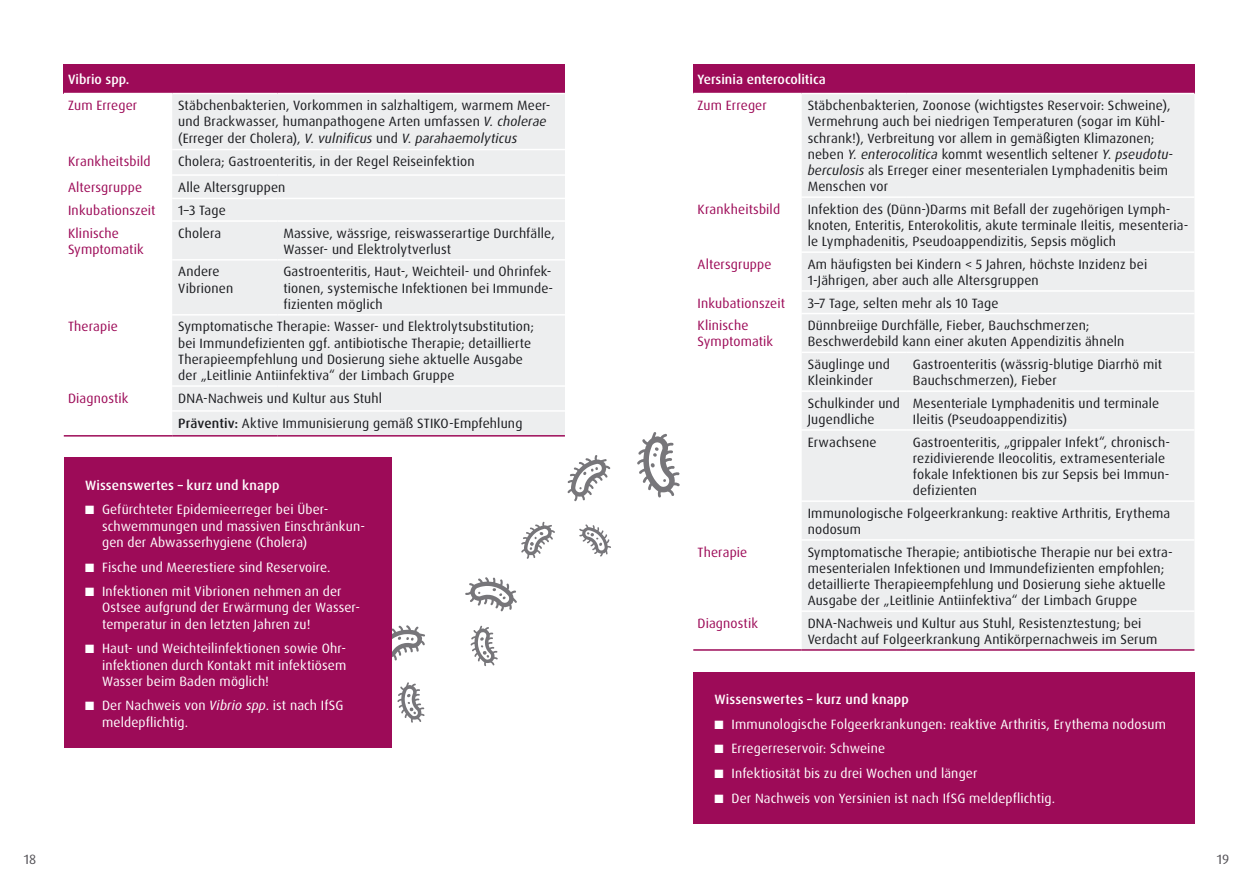
<style>
.page{position:relative;width:1259px;height:893px;background:#fff}
.page>*{position:absolute;margin:0;border:0;box-sizing:border-box;transform-origin:0 0}
.t1{font:13.5px/16.2px "Dax Pro";letter-spacing:.01em;color:#1b1c20}
.t2{font:13.5px/16.2px "Dax Pro";letter-spacing:.01em;color:#fff}
.t3{font:13.5px/16.2px "Dax Pro";letter-spacing:.01em;color:#9d0b58}
.t4{font:500 13.5px "Dax Pro";letter-spacing:.005em;color:#fff}
.t5{font:13.5px "Dax Pro";color:#504e53}
.s1{font-style:italic}
.s2{font-weight:500}
</style>
<div class="page">
<svg style="left:521px;top:522px;width:34px;height:37px"></svg>
<svg style="left:637px;top:432px;width:43px;height:66px"></svg>
<svg style="left:391px;top:625px;width:34px;height:37px"></svg>
<svg style="left:465px;top:577px;width:52px;height:34px"></svg>
<svg style="left:567px;top:455px;width:43px;height:46px"></svg>
<svg style="left:397px;top:682px;width:28px;height:41px"></svg>
<svg style="left:470px;top:626px;width:28px;height:40px"></svg>
<svg style="left:579px;top:524px;width:32px;height:33px"></svg>
<div style="left:693px;top:64px;width:501px;height:30px;background:#9d0b58"></div>
<div style="left:802px;top:94px;width:392px;height:555px;background:#edeeef"></div>
<hr style="left:693px;top:93px;width:108px;height:1px;background:#fff">
<hr style="left:801px;top:93px;width:106px;height:1px;background:#fff">
<hr style="left:907px;top:93px;width:287px;height:1px;background:#fff">
<hr style="left:801px;top:196px;width:106px;height:2px;background:#fff">
<hr style="left:907px;top:196px;width:287px;height:2px;background:#fff">
<hr style="left:801px;top:251px;width:106px;height:2px;background:#fff">
<hr style="left:907px;top:251px;width:287px;height:2px;background:#fff">
<hr style="left:801px;top:290px;width:106px;height:2px;background:#fff">
<hr style="left:907px;top:290px;width:287px;height:2px;background:#fff">
<hr style="left:801px;top:313px;width:106px;height:1px;background:#fff">
<hr style="left:907px;top:313px;width:287px;height:1px;background:#fff">
<hr style="left:801px;top:352px;width:106px;height:1px;background:#fff">
<hr style="left:907px;top:352px;width:287px;height:1px;background:#fff">
<hr style="left:907px;top:390px;width:287px;height:2px;background:#fff">
<hr style="left:907px;top:429px;width:287px;height:2px;background:#fff">
<hr style="left:907px;top:500px;width:287px;height:2px;background:#fff">
<hr style="left:801px;top:539px;width:106px;height:2px;background:#fff">
<hr style="left:907px;top:539px;width:287px;height:2px;background:#fff">
<hr style="left:801px;top:610px;width:106px;height:2px;background:#fff">
<hr style="left:907px;top:610px;width:287px;height:2px;background:#fff">
<hr style="left:693px;top:649px;width:108px;height:2px;background:#9d0b58">
<hr style="left:801px;top:649px;width:106px;height:2px;background:#9d0b58">
<hr style="left:907px;top:649px;width:287px;height:2px;background:#9d0b58">
<hr style="left:801px;top:390px;width:106px;height:2px;background:#fff">
<hr style="left:801px;top:429px;width:106px;height:2px;background:#fff">
<hr style="left:801px;top:500px;width:106px;height:2px;background:#fff">
<div style="left:64px;top:64px;width:501px;height:30px;background:#9d0b58"></div>
<div style="left:172px;top:94px;width:393px;height:341px;background:#edeeef"></div>
<hr style="left:64px;top:93px;width:108px;height:1px;background:#fff">
<hr style="left:172px;top:93px;width:105px;height:1px;background:#fff">
<hr style="left:277px;top:93px;width:288px;height:1px;background:#fff">
<hr style="left:172px;top:149px;width:105px;height:1px;background:#fff">
<hr style="left:277px;top:149px;width:288px;height:1px;background:#fff">
<hr style="left:172px;top:174px;width:105px;height:2px;background:#fff">
<hr style="left:277px;top:174px;width:288px;height:2px;background:#fff">
<hr style="left:172px;top:198px;width:105px;height:1px;background:#fff">
<hr style="left:277px;top:198px;width:288px;height:1px;background:#fff">
<hr style="left:172px;top:220px;width:105px;height:2px;background:#fff">
<hr style="left:277px;top:220px;width:288px;height:2px;background:#fff">
<hr style="left:172px;top:259px;width:105px;height:2px;background:#fff">
<hr style="left:277px;top:259px;width:288px;height:2px;background:#fff">
<hr style="left:172px;top:314px;width:105px;height:2px;background:#fff">
<hr style="left:277px;top:314px;width:288px;height:2px;background:#fff">
<hr style="left:172px;top:385px;width:105px;height:2px;background:#fff">
<hr style="left:277px;top:385px;width:288px;height:2px;background:#fff">
<hr style="left:172px;top:410px;width:105px;height:2px;background:#fff">
<hr style="left:277px;top:410px;width:288px;height:2px;background:#fff">
<hr style="left:64px;top:435px;width:108px;height:2px;background:#9d0b58">
<hr style="left:172px;top:435px;width:105px;height:2px;background:#9d0b58">
<hr style="left:277px;top:435px;width:288px;height:2px;background:#9d0b58">
<div style="left:693px;top:672px;width:502px;height:152px;background:#9d0b58"></div>
<div style="left:64px;top:458px;width:327px;height:290px;background:#9d0b58"></div>
<p class="t4" style="left:68px;top:71px;width:63px">Vibrio spp.</p>
<p class="t3" style="left:68px;top:97px;width:71px">Zum Erreger</p>
<p class="t1" style="left:178px;top:97px;width:374px">Stäbchenbakterien, Vorkommen in salzhaltigem, warmem Meer&shy;und Brackwasser, humanpathogene Arten umfassen <span class="s1">V. cholerae </span>(Erreger der Cholera), <span class="s1">V. vulnificus</span> und <span class="s1">V. parahaemolyticus</span></p>
<p class="t3" style="left:68px;top:153px;width:84px">Krankheitsbild</p>
<p class="t1" style="left:178px;top:153px;width:298px">Cholera; Gastroenteritis, in der Regel Reiseinfektion</p>
<p class="t3" style="left:68px;top:179px;width:76px">Altersgruppe</p>
<p class="t1" style="left:178px;top:179px;width:109px">Alle Altersgruppen</p>
<p class="t3" style="left:68px;top:202px;width:89px">Inkubationszeit</p>
<p class="t1" style="left:178px;top:202px;width:49px">1–3 Tage</p>
<p class="t3" style="left:68px;top:225px;width:77px">Klinische<br>Symptomatik</p>
<p class="t1" style="left:178px;top:225px;width:45px">Cholera</p>
<p class="t1" style="left:283px;top:225px;width:273px">Massive, wässrige, reiswasserartige Durchfälle,<br>Wasser- und Elektrolytverlust</p>
<p class="t1" style="left:178px;top:264px;width:57px">Andere<br>Vibrionen</p>
<p class="t1" style="left:283px;top:264px;width:271px">Gastroenteritis, Haut-, Weichteil- und Ohrinfek&shy;tionen, systemische Infektionen bei Immunde&shy;fizienten möglich</p>
<p class="t3" style="left:68px;top:319px;width:51px">Therapie</p>
<p class="t1" style="left:178px;top:319px;width:357px">Symptomatische Therapie: Wasser- und Elektrolytsubstitution; bei Immundefizienten ggf. antibiotische Therapie; detaillierte Therapieempfehlung und Dosierung siehe aktuelle Ausgabe der „Leitlinie Antiinfektiva“ der Limbach Gruppe</p>
<p class="t3" style="left:68px;top:390px;width:62px">Diagnostik</p>
<p class="t1" style="left:178px;top:386px;width:346px;line-height:24.9px">DNA-Nachweis und Kultur aus Stuhl<br><span class="s2">Präventiv:</span> Aktive Immunisierung gemäß STIKO-Empfehlung</p>
<p class="t4" style="left:85px;top:476px;width:196px">Wissenswertes – kurz und knapp</p>
<p class="t2" style="left:102px;top:502px;width:264px;text-indent:-17px">■ Gefürchteter Epidemieerreger bei Über&shy;schwemmungen und massiven Einschränkun&shy;gen der Abwasserhygiene (Cholera)</p>
<p class="t2" style="left:85px;top:559px;width:247px">■ Fische und Meerestiere sind Reservoire.</p>
<p class="t2" style="left:102px;top:583px;width:259px;text-indent:-17px">■ Infektionen mit Vibrionen nehmen an der<br>Ostsee aufgrund der Erwärmung der Wasser&shy;temperatur in den letzten Jahren zu!</p>
<p class="t2" style="left:102px;top:641px;width:246px;text-align:justify;text-indent:-17px">■ Haut- und Weichteilinfektionen sowie Ohr&shy;infektionen durch Kontakt mit infektiösem Wasser beim Baden möglich!</p>
<p class="t2" style="left:102px;top:698px;width:243px;text-indent:-17px">■ Der Nachweis von <span class="s1">Vibrio spp</span>. ist nach IfSG meldepflichtig.</p>
<p class="t4" style="left:697px;top:71px;width:130px">Yersinia enterocolitica</p>
<p class="t3" style="left:697px;top:97px;width:71px">Zum Erreger</p>
<p class="t1" style="left:807px;top:97px;width:367px">Stäbchenbakterien, Zoonose (wichtigstes Reservoir: Schweine), Vermehrung auch bei niedrigen Temperaturen (sogar im Kühl&shy;schrank!), Verbreitung vor allem in gemäßigten Klimazonen; neben <span class="s1">Y. enterocolitica</span> kommt wesentlich seltener <span class="s1">Y. pseudotu&shy;berculosis</span> als Erreger einer mesenterialen Lymphadenitis beim Menschen vor</p>
<p class="t3" style="left:697px;top:201px;width:84px">Krankheitsbild</p>
<p class="t1" style="left:807px;top:201px;width:382px">Infektion des (Dünn-)Darms mit Befall der zugehörigen Lymph&shy;knoten, Enteritis, Enterokolitis, akute terminale Ileitis, mesenteria&shy;le Lymphadenitis, Pseudoappendizitis, Sepsis möglich</p>
<p class="t3" style="left:697px;top:256px;width:76px">Altersgruppe</p>
<p class="t1" style="left:807px;top:256px;width:341px">Am häufigsten bei Kindern &lt; 5 Jahren, höchste Inzidenz bei<br>1-Jährigen, aber auch alle Altersgruppen</p>
<p class="t3" style="left:697px;top:295px;width:89px">Inkubationszeit</p>
<p class="t1" style="left:807px;top:295px;width:192px">3–7 Tage, selten mehr als 10 Tage</p>
<p class="t3" style="left:697px;top:317px;width:77px">Klinische<br>Symptomatik</p>
<p class="t1" style="left:807px;top:317px;width:318px">Dünnbreiige Durchfälle, Fieber, Bauchschmerzen;<br>Beschwerdebild kann einer akuten Appendizitis ähneln</p>
<p class="t1" style="left:807px;top:356px;width:84px">Säuglinge und<br>Kleinkinder</p>
<p class="t1" style="left:913px;top:356px;width:251px">Gastroenteritis (wässrig-blutige Diarrhö mit<br>Bauchschmerzen), Fieber</p>
<p class="t1" style="left:807px;top:395px;width:94px">Schulkinder und<br>Jugendliche</p>
<p class="t1" style="left:913px;top:395px;width:248px">Mesenteriale Lymphadenitis und terminale<br>Ileitis (Pseudoappendizitis)</p>
<p class="t1" style="left:807px;top:434px;width:70px">Erwachsene</p>
<p class="t1" style="left:913px;top:434px;width:259px">Gastroenteritis, „grippaler Infekt“, chronisch&shy;rezidivierende Ileocolitis, extramesenteriale fokale Infektionen bis zur Sepsis bei Immun&shy;defizienten</p>
<p class="t1" style="left:807px;top:505px;width:364px">Immunologische Folgeerkrankung: reaktive Arthritis, Erythema nodosum</p>
<p class="t3" style="left:697px;top:544px;width:51px">Therapie</p>
<p class="t1" style="left:807px;top:544px;width:367px">Symptomatische Therapie; antibiotische Therapie nur bei extra&shy;mesenterialen Infektionen und Immundefizienten empfohlen; detaillierte Therapieempfehlung und Dosierung siehe aktuelle Ausgabe der „Leitlinie Antiinfektiva“ der Limbach Gruppe</p>
<p class="t3" style="left:697px;top:615px;width:62px">Diagnostik</p>
<p class="t1" style="left:807px;top:615px;width:351px">DNA-Nachweis und Kultur aus Stuhl, Resistenztestung; bei<br>Verdacht auf Folgeerkrankung Antikörpernachweis im Serum</p>
<p class="t4" style="left:714px;top:690px;width:196px">Wissenswertes – kurz und knapp</p>
<p class="t2" style="left:714px;top:716px;width:453px">■ Immunologische Folgeerkrankungen: reaktive Arthritis, Erythema nodosum</p>
<p class="t2" style="left:714px;top:740px;width:172px">■ Erregerreservoir: Schweine</p>
<p class="t2" style="left:714px;top:765px;width:264px">■ Infektiosität bis zu drei Wochen und länger</p>
<p class="t2" style="left:714px;top:790px;width:342px">■ Der Nachweis von Yersinien ist nach IfSG meldepflichtig.</p>
<p class="t5" style="left:24px;top:851px;width:14px">18</p>
<p class="t5" style="left:1216px;top:851px;width:14px">19</p>
</div>
